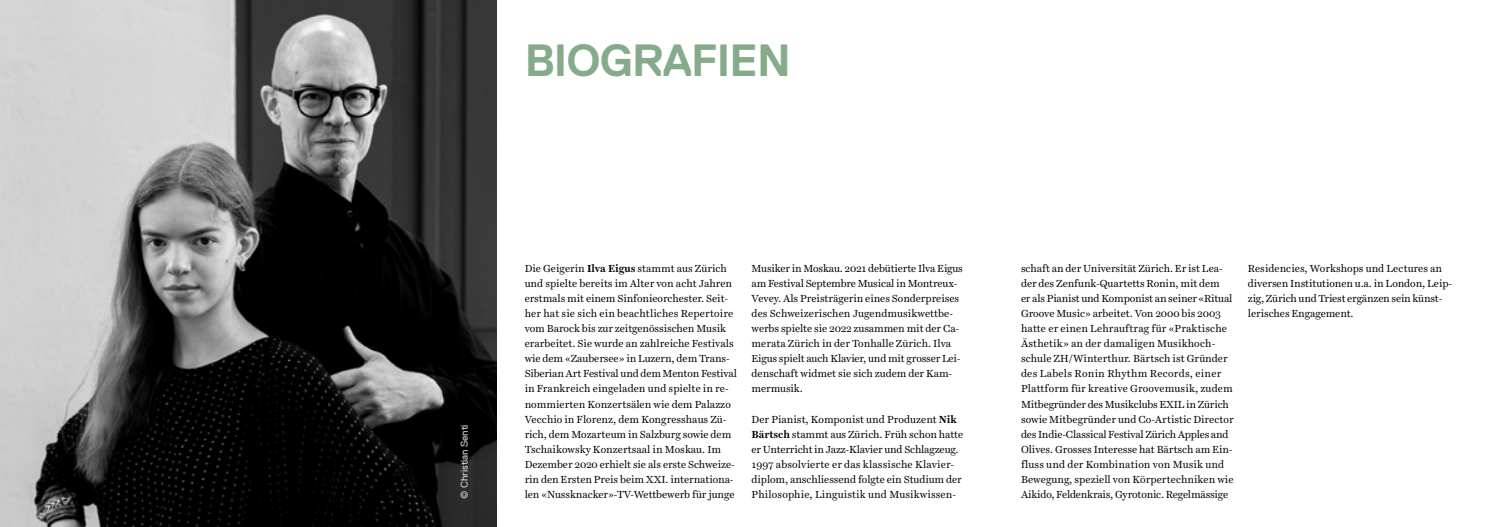
<style>
.page{position:relative;width:1489px;height:527px;background:#fff}
.page>*{position:absolute;margin:0;border:0;box-sizing:border-box;transform-origin:0 0}
.t1{font:700 45px "Replica LL";letter-spacing:-.02em;color:#85ab8a}
.t2{font:10.38px/15px "Harrietv 2 Text";letter-spacing:-.005em;color:#000}
.t3{font:10px "Replica LL";letter-spacing:-.01em;color:#cbcbcb}
.s1{font-weight:700}
</style>
<div class="page">
<img style="left:0;top:0;width:496px;height:526px">
<h1 class="t1" style="left:524px;top:36px;width:267px">BIOGRAFIEN</h1>
<p class="t3" style="left:459px;top:498px;width:76px;rotate:-90deg">© Christian Senti</p>
<p class="t2" style="left:524px;top:261px;width:214px">Die Geigerin <span class="s1">Ilva Eigus</span> stammt aus Zürich und spielte bereits im Alter von acht Jahren erstmals mit einem Sinfonieorchester. Seit&shy;her hat sie sich ein beachtliches Repertoire vom Barock bis zur zeitgenössischen Musik erarbeitet. Sie wurde an zahlreiche Festivals wie dem «Zaubersee» in Luzern, dem Trans-Siberian Art Festival und dem Menton Festival in Frankreich eingeladen und spielte in re&shy;nommierten Konzertsälen wie dem Palazzo Vecchio in Florenz, dem Kongresshaus Zü&shy;rich, dem Mozarteum in Salzburg sowie dem Tschaikowsky Konzertsaal in Moskau. Im Dezember 2020 erhielt sie als erste Schweize&shy;rin den Ersten Preis beim XXI. internationa&shy;len «Nussknacker»-TV-Wettbewerb für junge</p>
<p class="t2" style="left:751px;top:261px;width:213px">Musiker in Moskau. 2021 debütierte Ilva Eigus am Festival Septembre Musical in Montreux-Vevey. Als Preisträgerin eines Sonderpreises des Schweizerischen Jugendmusikwettbe&shy;werbs spielte sie 2022 zusammen mit der Ca&shy;merata Zürich in der Tonhalle Zürich. Ilva Eigus spielt auch Klavier, und mit grosser Lei&shy;denschaft widmet sie sich zudem der Kam&shy;mermusik.</p>
<p class="t2" style="left:751px;top:411px;width:213px">Der Pianist, Komponist und Produzent <span class="s1">Nik Bärtsch</span> stammt aus Zürich. Früh schon hatte er Unterricht in Jazz-Klavier und Schlagzeug.<br>1997 absolvierte er das klassische Klavier‑ diplom, anschliessend folgte ein Studium der Philosophie, Linguistik und Musikwissen-</p>
<p class="t2" style="left:1020px;top:261px;width:214px">schaft an der Universität Zürich. Er ist Lea&shy;der des Zenfunk-Quartetts Ronin, mit dem<br>er als Pianist und Komponist an seiner «Ritual Groove Music» arbeitet. Von 2000 bis 2003 hatte er einen Lehrauftrag für «Praktische Ästhetik» an der damaligen Musikhoch&shy;schule ZH/Winterthur. Bärtsch ist Gründer des Labels Ronin Rhythm Records, einer Plattform für kreative Groovemusik, zudem Mitbegründer des Musikclubs EXIL in Zürich sowie Mitbegründer und Co-Artistic Director des Indie-Classical Festival Zürich Apples and Olives. Grosses Interesse hat Bärtsch am Ein‑ fluss und der Kombination von Musik und Bewegung, speziell von Körpertechniken wie Aikido, Feldenkrais, Gyrotonic. Regelmässige</p>
<p class="t2" style="left:1247px;top:261px;width:206px">Residencies, Workshops und Lectures an diversen Institutionen u.a. in London, Leip&shy;zig, Zürich und Triest ergänzen sein künst‑ lerisches Engagement.</p>
</div>
